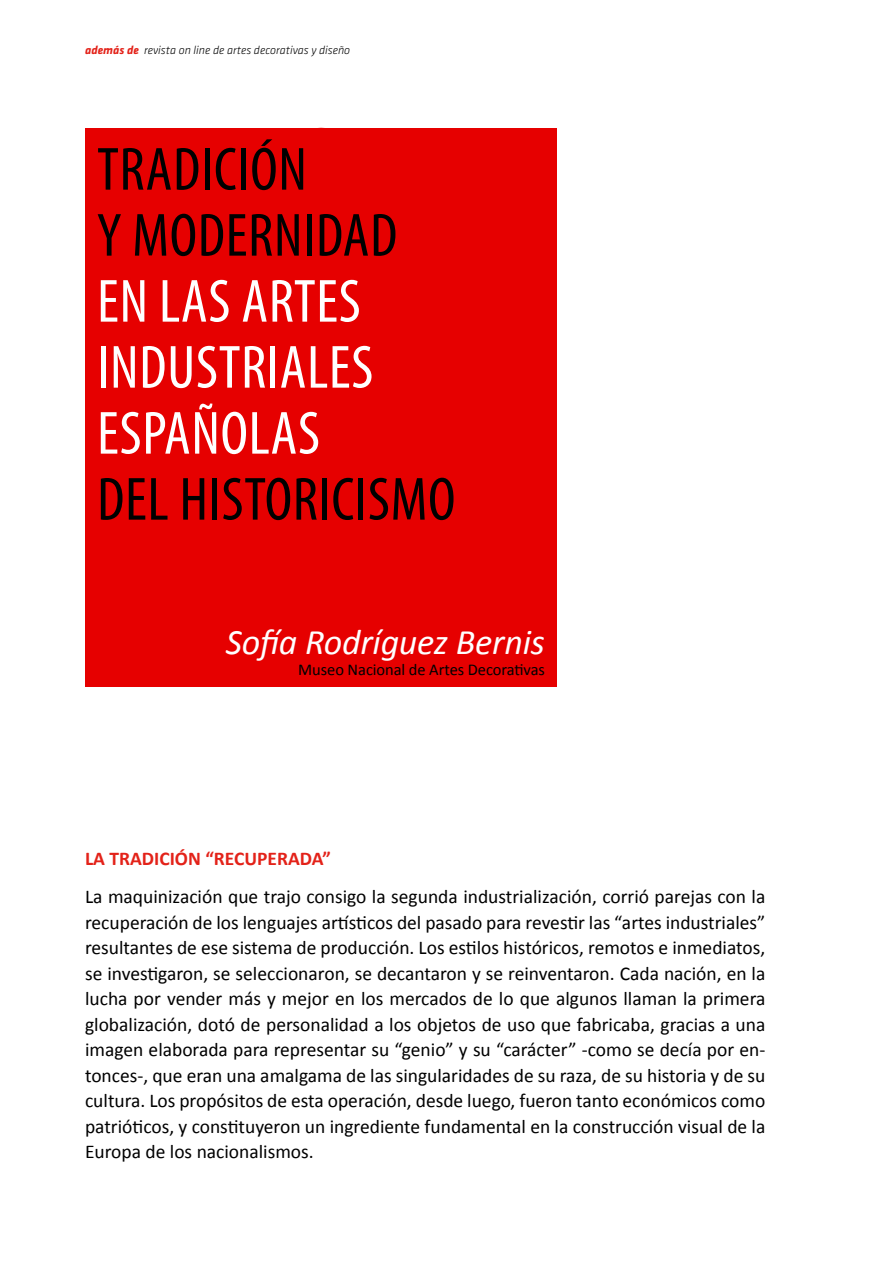
<style>
.page{position:relative;width:893px;height:1263px;background:#fff}
.page>*{position:absolute;margin:0;border:0;box-sizing:border-box;transform-origin:0 0}
.t1{font:condensed 61.5px/66px "Myriad Pro";letter-spacing:.01em;color:#000}
.t2{font:condensed 61.5px/66px "Myriad Pro";letter-spacing:.01em;color:#fff}
.t3{font:italic 36px "Calibri";letter-spacing:-.005em;color:#fff}
.t4{font:19.5px/25.5px "Calibri";color:#000;text-align:justify}
.t5{font:700 19.5px "Calibri";color:#e32219}
.t6{font:16.5px "Calibri";letter-spacing:-.005em;color:#000}
.t7{font:italic 300 12px "Klavika";color:#000}
.s1{font-weight:700;color:#e32219}
</style>
<div class="page">
<div style="left:85px;top:128px;width:472px;height:558px;background:#e60000"></div>
<p class="t7" style="left:85px;top:44px;width:267px"><span class="s1">además de</span> revista on line de artes decorativas y diseño</p>
<h1 class="t1" style="left:97px;top:136px;width:302px">TRADICIÓN<br>Y MODERNIDAD</h1>
<h1 class="t2" style="left:97px;top:268px;width:278px">EN LAS ARTES<br>INDUSTRIALES<br>ESPAÑOLAS</h1>
<h1 class="t1" style="left:97px;top:466px;width:360px">DEL HISTORICISMO</h1>
<h2 class="t3" style="left:226px;top:619px;width:321px">Sofía Rodríguez Bernis</h2>
<p class="t6" style="left:298px;top:659px;width:248px">Museo Nacional de Artes Decorativas</p>
<p class="t5" style="left:85px;top:846px;width:248px">LA TRADICIÓN “RECUPERADA”</p>
<p class="t4" style="left:85px;top:883px;width:682px">La maquinización que trajo consigo la segunda industrialización, corrió parejas con la recuperación de los lenguajes artísticos del pasado para revestir las “artes industriales” resultantes de ese sistema de producción. Los estilos históricos, remotos e inmediatos, se investigaron, se seleccionaron, se decantaron y se reinventaron. Cada nación, en la lucha por vender más y mejor en los mercados de lo que algunos llaman la primera globalización, dotó de personalidad a los objetos de uso que fabricaba, gracias a una imagen elaborada para representar su “genio” y su “carácter” -como se decía por en&shy;tonces-, que eran una amalgama de las singularidades de su raza, de su historia y de su cultura. Los propósitos de esta operación, desde luego, fueron tanto económicos como patrióticos, y constituyeron un ingrediente fundamental en la construcción visual de la Europa de los nacionalismos.</p>
</div>
